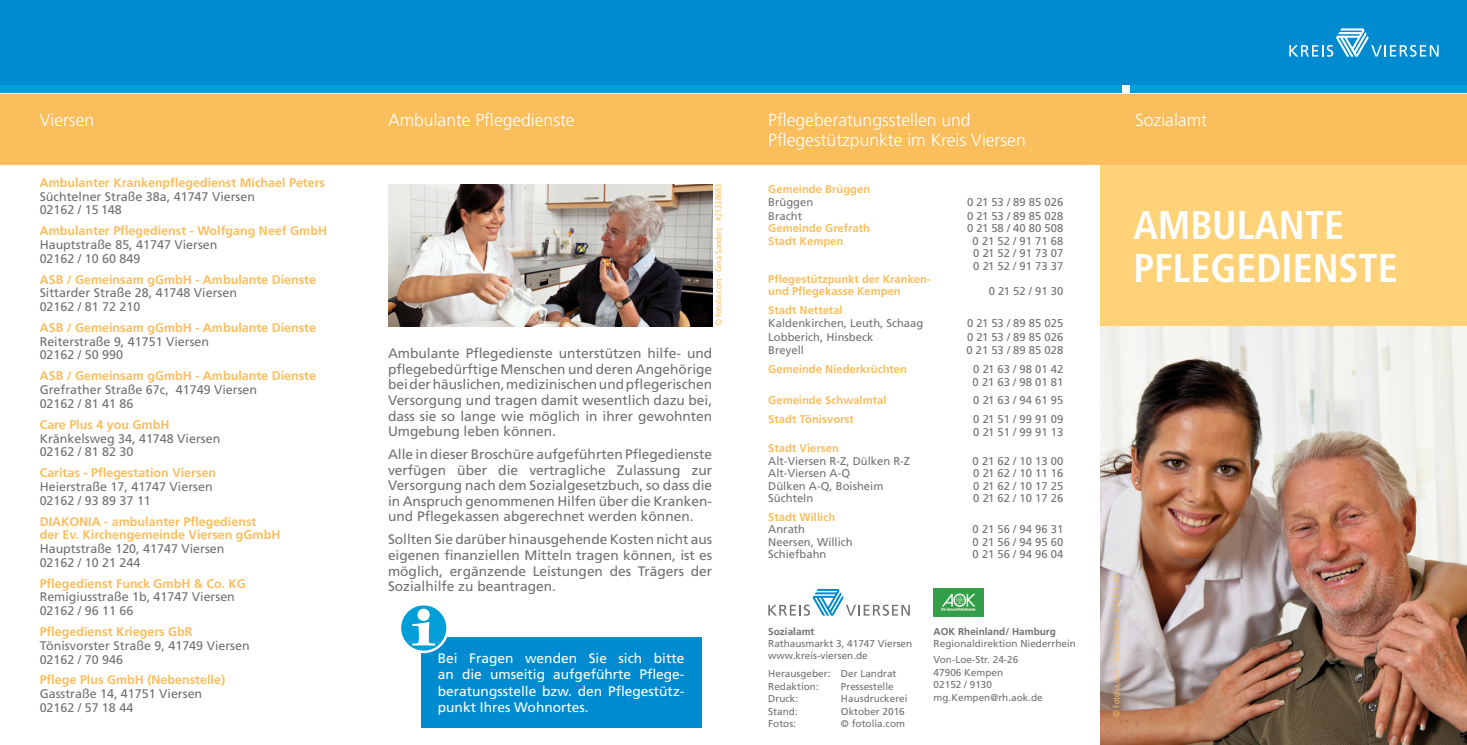
<style>
.page{position:relative;width:1467px;height:745px;background:#fff}
.page>*{position:absolute;margin:0;border:0;box-sizing:border-box;transform-origin:0 0}
.t1{font:700 condensed 40px/42.5px "Frutiger LT Std";color:#fff}
.t2{font:300 17.5px/20px "Frutiger LT Std";color:#fff}
.t3{font:13.75px/15.6px "Frutiger LT Std";color:#707172;text-align:justify}
.t4{font:13.75px/16.2px "Frutiger LT Std";color:#fff;text-align:justify}
.t5{font:12.5px/13.8px "Frutiger LT Std";color:#707172}
.t6{font:700 12.5px/13.8px "Frutiger LT Std";color:#fabe5d}
.t7{font:11.25px/12.5px "Frutiger LT Std";color:#707172}
.t8{font:700 11.25px/12.5px "Frutiger LT Std";color:#fabe5d}
.t9{font:10px/12.5px "Frutiger LT Std";color:#707172}
.t10{font:700 10px "Frutiger LT Std";color:#707172}
.t11{font:condensed 8.75px "Frutiger LT Std";color:#fabe5d}
</style>
<div class="page">
<div style="left:0;top:0;width:1467px;height:92px;background:#008bd0"></div>
<div style="left:1100px;top:165px;width:367px;height:161px;background:#fdd279"></div>
<div style="left:0;top:85px;width:1467px;height:7px;background:#009fd8"></div>
<div style="left:0;top:94px;width:1467px;height:71px;background:#fabe5d"></div>
<div style="left:1122px;top:85px;width:7px;height:8px;background:#fff"></div>
<svg style="left:1289px;top:28px;width:150px;height:29px"></svg>
<img style="left:1100px;top:326px;width:367px;height:418px">
<img style="left:388px;top:184px;width:324px;height:142px">
<div style="left:421px;top:636px;width:281px;height:90px;background:#008bd0"></div>
<svg style="left:400px;top:603px;width:48px;height:48px"></svg>
<div style="left:399px;top:602px;width:50px;height:50px;border:2px solid #fff;border-radius:50%"></div>
<svg style="left:412px;top:608px;width:23px;height:37px"></svg>
<svg style="left:768px;top:588px;width:142px;height:27px"></svg>
<img style="left:934px;top:588px;width:49px;height:27px">
<p class="t2" style="left:40px;top:110px;width:56px">Viersen</p>
<p class="t6" style="left:40px;top:175px;width:287px">Ambulanter Krankenpflegedienst Michael Peters</p>
<p class="t5" style="left:40px;top:189px;width:217px">Süchtelner Straße 38a, 41747 Viersen<br>02162 / 15 148</p>
<p class="t6" style="left:40px;top:224px;width:289px">Ambulanter Pflegedienst - Wolfgang Neef GmbH</p>
<p class="t5" style="left:40px;top:237px;width:179px">Hauptstraße 85, 41747 Viersen<br>02162 / 10 60 849</p>
<p class="t6" style="left:40px;top:272px;width:278px">ASB / Gemeinsam gGmbH - Ambulante Dienste</p>
<p class="t5" style="left:40px;top:286px;width:199px">Sittarder Straße 28, 41748 Viersen<br>02162 / 81 72 210</p>
<p class="t6" style="left:40px;top:320px;width:278px">ASB / Gemeinsam gGmbH - Ambulante Dienste</p>
<p class="t5" style="left:40px;top:334px;width:171px">Reiterstraße 9, 41751 Viersen<br>02162 / 50 990</p>
<p class="t6" style="left:40px;top:369px;width:278px">ASB / Gemeinsam gGmbH - Ambulante Dienste</p>
<p class="t5" style="left:40px;top:382px;width:219px">Grefrather Straße 67c, 41749 Viersen<br>02162 / 81 41 86</p>
<p class="t6" style="left:40px;top:417px;width:131px">Care Plus 4 you GmbH</p>
<p class="t5" style="left:40px;top:431px;width:182px">Kränkelsweg 34, 41748 Viersen<br>02162 / 81 82 30</p>
<p class="t6" style="left:40px;top:465px;width:178px">Caritas - Pflegestation Viersen</p>
<p class="t5" style="left:40px;top:479px;width:175px">Heierstraße 17, 41747 Viersen<br>02162 / 93 89 37 11</p>
<p class="t6" style="left:40px;top:514px;width:242px">DIAKONIA - ambulanter Pflegedienst<br>der Ev. Kirchengemeinde Viersen gGmbH</p>
<p class="t5" style="left:40px;top:541px;width:186px">Hauptstraße 120, 41747 Viersen<br>02162 / 10 21 244</p>
<p class="t6" style="left:40px;top:576px;width:208px">Pflegedienst Funck GmbH &amp; Co. KG</p>
<p class="t5" style="left:40px;top:590px;width:197px">Remigiusstraße 1b, 41747 Viersen<br>02162 / 96 11 66</p>
<p class="t6" style="left:40px;top:624px;width:154px">Pflegedienst Kriegers GbR</p>
<p class="t5" style="left:40px;top:638px;width:212px">Tönisvorster Straße 9, 41749 Viersen<br>02162 / 70 946</p>
<p class="t6" style="left:40px;top:673px;width:187px">Pflege Plus GmbH (Nebenstelle)</p>
<p class="t5" style="left:40px;top:686px;width:164px">Gasstraße 14, 41751 Viersen<br>02162 / 57 18 44</p>
<p class="t2" style="left:388px;top:110px;width:188px">Ambulante Pflegedienste</p>
<p class="t11" style="left:713px;top:326px;width:144px;rotate:-90deg">© Fotolia.com - Gina Sanders - #21338683</p>
<p class="t3" style="left:388px;top:345px;width:326px">Ambulante Pflegedienste unterstützen hilfe- und pflegebedürftige Menschen und deren Angehörige bei der häuslichen, medizinischen und pflegerischen Versorgung und tragen damit wesentlich dazu bei, dass sie so lange wie möglich in ihrer gewohnten Umgebung leben können.</p>
<p class="t3" style="left:388px;top:446px;width:326px">Alle in dieser Broschüre aufgeführten Pflegedienste verfügen über die vertragliche Zulassung zur Versorgung nach dem Sozialgesetzbuch, so dass die in Anspruch genommenen Hilfen über die Kranken&shy;und Pflegekassen abgerechnet werden können.</p>
<p class="t3" style="left:388px;top:531px;width:326px">Sollten Sie darüber hinausgehende Kosten nicht aus eigenen finanziellen Mitteln tragen können, ist es möglich, ergänzende Leistungen des Trägers der Sozialhilfe zu beantragen.</p>
<p class="t4" style="left:438px;top:649px;width:248px">Bei Fragen wenden Sie sich bitte an die umseitig aufgeführte Pflege&shy;beratungsstelle bzw. den Pflegestütz&shy;punkt Ihres Wohnortes.</p>
<p class="t2" style="left:768px;top:110px;width:259px">Pflegeberatungsstellen und<br>Pflegestützpunkte im Kreis Viersen</p>
<p class="t8" style="left:768px;top:183px;width:103px">Gemeinde Brüggen</p>
<p class="t7" style="left:768px;top:196px;width:46px">Brüggen</p>
<p class="t7" style="left:967px;top:196px;width:98px">0 21 53 / 89 85 026</p>
<p class="t7" style="left:768px;top:210px;width:35px">Bracht</p>
<p class="t7" style="left:967px;top:210px;width:98px">0 21 53 / 89 85 028</p>
<p class="t8" style="left:768px;top:222px;width:103px">Gemeinde Grefrath</p>
<p class="t7" style="left:967px;top:222px;width:98px">0 21 58 / 40 80 508</p>
<p class="t8" style="left:768px;top:235px;width:77px">Stadt Kempen</p>
<p class="t7" style="left:973px;top:235px;width:92px;text-align:justify">0 21 52 / 91 71 68<br>0 21 52 / 91 73 07<br>0 21 52 / 91 73 37</p>
<p class="t8" style="left:768px;top:272px;width:164px">Pflegestützpunkt der Kranken&shy;und Pflegekasse Kempen</p>
<p class="t7" style="left:989px;top:285px;width:76px">0 21 52 / 91 30</p>
<p class="t8" style="left:768px;top:303px;width:76px">Stadt Nettetal</p>
<p class="t7" style="left:768px;top:317px;width:157px">Kaldenkirchen, Leuth, Schaag</p>
<p class="t7" style="left:967px;top:317px;width:98px">0 21 53 / 89 85 025</p>
<p class="t7" style="left:768px;top:330px;width:107px">Lobberich, Hinsbeck</p>
<p class="t7" style="left:967px;top:330px;width:98px">0 21 53 / 89 85 026</p>
<p class="t7" style="left:768px;top:344px;width:37px">Breyell</p>
<p class="t7" style="left:966px;top:344px;width:98px">0 21 53 / 89 85 028</p>
<p class="t8" style="left:768px;top:363px;width:140px">Gemeinde Niederkrüchten</p>
<p class="t7" style="left:973px;top:363px;width:92px">0 21 63 / 98 01 42<br>0 21 63 / 98 01 81</p>
<p class="t8" style="left:768px;top:394px;width:120px">Gemeinde Schwalmtal</p>
<p class="t7" style="left:973px;top:394px;width:92px">0 21 63 / 94 61 95</p>
<p class="t8" style="left:768px;top:413px;width:87px">Stadt Tönisvorst</p>
<p class="t7" style="left:973px;top:413px;width:92px">0 21 51 / 99 91 09<br>0 21 51 / 99 91 13</p>
<p class="t8" style="left:768px;top:441px;width:72px">Stadt Viersen</p>
<p class="t7" style="left:768px;top:454px;width:143px">Alt-Viersen R-Z, Dülken R-Z</p>
<p class="t7" style="left:973px;top:454px;width:92px">0 21 62 / 10 13 00</p>
<p class="t7" style="left:768px;top:466px;width:83px">Alt-Viersen A-Q</p>
<p class="t7" style="left:973px;top:466px;width:92px">0 21 62 / 10 11 16</p>
<p class="t7" style="left:768px;top:479px;width:117px">Dülken A-Q, Boisheim</p>
<p class="t7" style="left:973px;top:479px;width:92px">0 21 62 / 10 17 25</p>
<p class="t7" style="left:768px;top:491px;width:46px">Süchteln</p>
<p class="t7" style="left:973px;top:491px;width:92px">0 21 62 / 10 17 26</p>
<p class="t8" style="left:768px;top:510px;width:68px">Stadt Willich</p>
<p class="t7" style="left:768px;top:523px;width:38px">Anrath</p>
<p class="t7" style="left:973px;top:523px;width:92px">0 21 56 / 94 96 31</p>
<p class="t7" style="left:768px;top:535px;width:86px">Neersen, Willich</p>
<p class="t7" style="left:973px;top:535px;width:92px">0 21 56 / 94 95 60</p>
<p class="t7" style="left:768px;top:548px;width:60px">Schiefbahn</p>
<p class="t7" style="left:973px;top:548px;width:92px">0 21 56 / 94 96 04</p>
<p class="t10" style="left:768px;top:625px;width:48px">Sozialamt</p>
<p class="t9" style="left:768px;top:637px;width:145px;line-height:12px">Rathausmarkt 3, 41747 Viersen www.kreis-viersen.de</p>
<p class="t9" style="left:768px;top:667px;width:130px">Herausgeber: Der Landrat<br>Redaktion:</p>
<p class="t9" style="left:841px;top:679px;width:54px">Pressestelle</p>
<p class="t9" style="left:768px;top:692px;width:31px">Druck:</p>
<p class="t9" style="left:841px;top:692px;width:68px">Hausdruckerei</p>
<p class="t9" style="left:768px;top:704px;width:31px">Stand:</p>
<p class="t9" style="left:841px;top:704px;width:65px">Oktober 2016</p>
<p class="t9" style="left:768px;top:717px;width:29px">Fotos:</p>
<p class="t9" style="left:841px;top:717px;width:66px">© fotolia.com</p>
<p class="t10" style="left:934px;top:625px;width:124px">AOK Rheinland/ Hamburg</p>
<p class="t9" style="left:934px;top:635px;width:144px;line-height:16px">Regionaldirektion Niederrhein<br>Von-Loe-Str. 24-26</p>
<p class="t9" style="left:934px;top:665px;width:111px">47906 Kempen<br>02152 / 9130 mg.Kempen@rh.aok.de</p>
<p class="t2" style="left:1135px;top:110px;width:73px">Sozialamt</p>
<h1 class="t1" style="left:1133px;top:204px;width:266px">AMBULANTE<br>PFLEGEDIENSTE</h1>
<p class="t11" style="left:1111px;top:716px;width:144px;rotate:-90deg">© Fotolia.com - Gina Sanders - #22101331</p>
</div>
